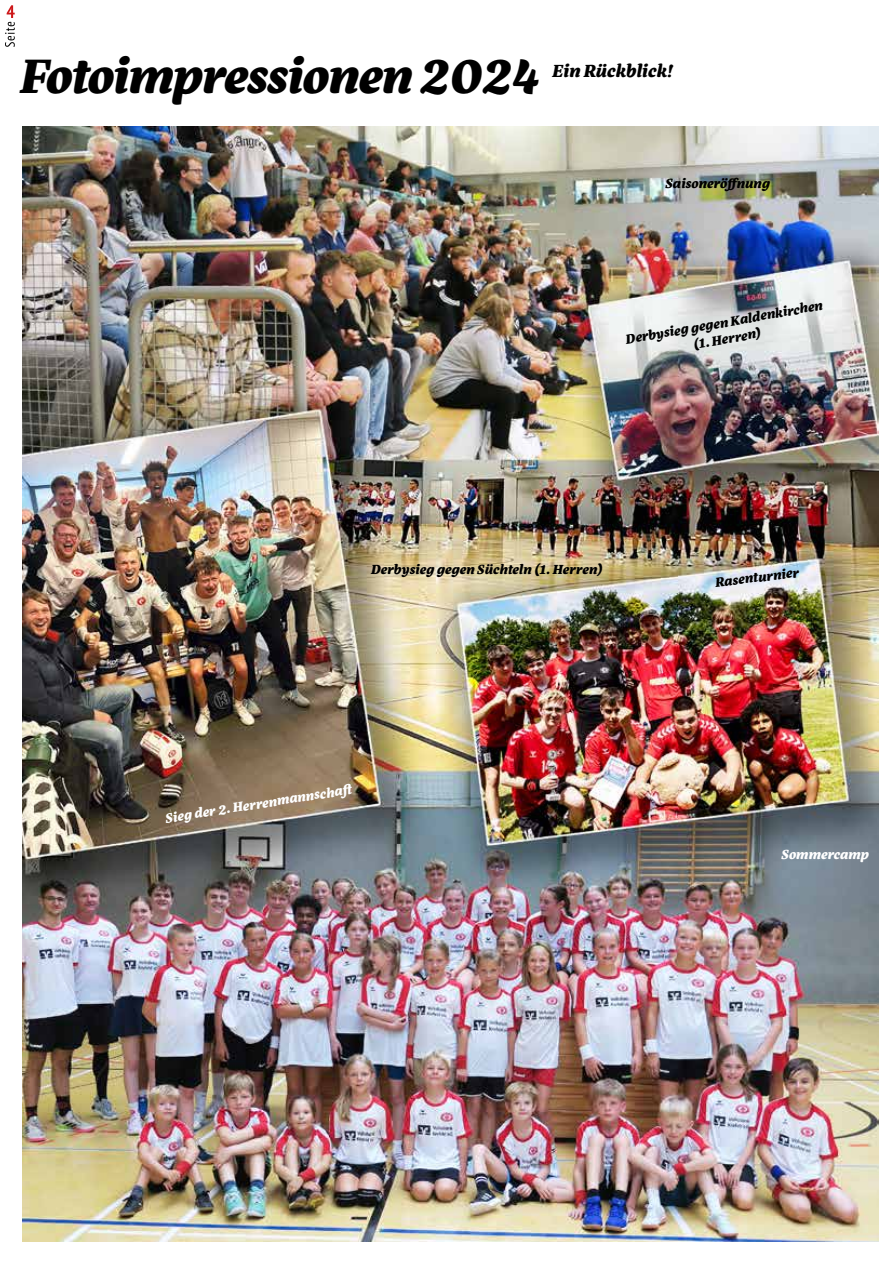
<style>
.page{position:relative;width:893px;height:1263px;background:#fff}
.page>*{position:absolute;margin:0;border:0;box-sizing:border-box;transform-origin:0 0}
.t1{font:italic 800 49.5px "Eskorte Latin";letter-spacing:-.02em;color:#000}
.t2{font:italic 800 18px "Eskorte Latin";color:#000}
.t3{font:italic 800 13.5px/16.5px "Eskorte Latin";color:#000;text-align:center}
.t4{font:italic 800 13.5px "Eskorte Latin";color:#fff}
</style>
<div class="page">
<img style="left:23px;top:126px;width:855px;height:1116px">
<svg style="left:5px;top:5px;width:10px;height:42px"></svg>
<h1 class="t1" style="left:21px;top:36px;width:522px">Fotoimpressionen 2024</h1>
<h2 class="t2" style="left:553px;top:56px;width:123px">Ein Rückblick!</h2>
<p class="t3" style="left:666px;top:174px;width:106px">Saisoneröffnung</p>
<p class="t3" style="left:625px;top:330px;width:201px;rotate:-10deg">Derbysieg gegen Kaldenkirchen (1. Herren)</p>
<p class="t3" style="left:371px;top:560px;width:233px">Derbysieg gegen Süchteln (1. Herren)</p>
<p class="t4" style="left:164px;top:807px;width:186px;rotate:-9deg">Sieg der 2. Herrenmannschaft</p>
<p class="t3" style="left:714px;top:573px;width:86px;rotate:-7deg">Rasenturnier</p>
<p class="t4" style="left:782px;top:844px;width:89px">Sommercamp</p>
</div>
